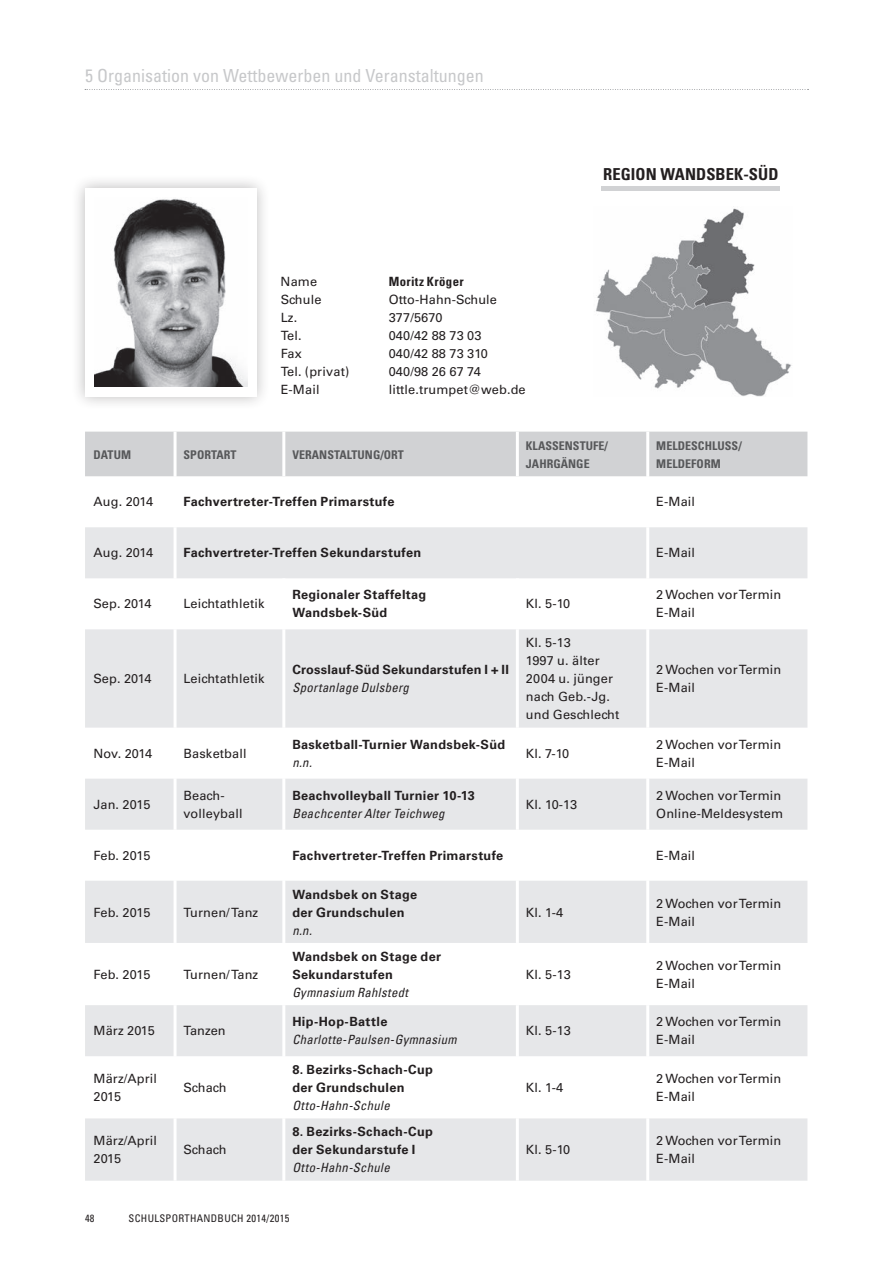
<style>
.page{position:relative;width:893px;height:1263px;background:#fff}
.page>*{position:absolute;margin:0;border:0;box-sizing:border-box;transform-origin:0 0}
.t1{font:condensed 18px "Univers LT";color:#c7c8ca}
.t2{font:700 condensed 16.5px "Univers LT";letter-spacing:.005em;color:#231f20}
.t3{font:12.75px/18px "Univers LT Std";letter-spacing:.01em;color:#231f20}
.t4{font:700 12.75px/18px "Univers LT";letter-spacing:.025em;color:#231f20}
.t5{font:italic condensed 12.75px/18px "Univers LT";letter-spacing:.025em;color:#231f20}
.t6{font:700 condensed 12.75px "Univers LT";letter-spacing:.03em;color:#231f20}
.t7{font:700 condensed 12px/18px "Univers LT";letter-spacing:.005em;color:#57585a}
.t8{font:condensed 10.5px "Univers LT";letter-spacing:.03em;color:#231f20}
.s1{font-weight:400;font-style:italic;font-stretch:condensed}
.s2{font-weight:700;font-style:normal;font-stretch:normal}
</style>
<div class="page">
<svg style="left:85px;top:89px;width:723px;height:1px"></svg>
<div style="left:71px;top:173px;width:200px;height:238px;background:#231f20;opacity:.31"></div>
<div style="left:85px;top:188px;width:172px;height:208px;background:#fff"></div>
<img style="left:95px;top:198px;width:152px;height:189px">
<img style="left:596px;top:208px;width:196px;height:188px">
<hr style="left:602px;top:186px;width:178px;height:4px;background:#d1d2d4">
<div style="left:85px;top:432px;width:722px;height:44px;background:#d1d2d4"></div>
<svg style="left:85px;top:527px;width:722px;height:654px;fill:#e6e7e9"></svg>
<hr style="left:174px;top:432px;width:3px;height:44px;background:#fff">
<hr style="left:282px;top:432px;width:3px;height:44px;background:#fff">
<hr style="left:516px;top:432px;width:3px;height:44px;background:#fff">
<hr style="left:646px;top:432px;width:3px;height:44px;background:#fff">
<hr style="left:174px;top:527px;width:3px;height:51px;background:#fff">
<hr style="left:646px;top:527px;width:3px;height:51px;background:#fff">
<hr style="left:174px;top:578px;width:3px;height:51px;background:#fff">
<hr style="left:282px;top:578px;width:3px;height:51px;background:#fff">
<hr style="left:516px;top:578px;width:3px;height:51px;background:#fff">
<hr style="left:646px;top:578px;width:3px;height:51px;background:#fff">
<hr style="left:174px;top:629px;width:3px;height:99px;background:#fff">
<hr style="left:282px;top:629px;width:3px;height:99px;background:#fff">
<hr style="left:516px;top:629px;width:3px;height:99px;background:#fff">
<hr style="left:646px;top:629px;width:3px;height:99px;background:#fff">
<hr style="left:174px;top:728px;width:3px;height:51px;background:#fff">
<hr style="left:282px;top:728px;width:3px;height:51px;background:#fff">
<hr style="left:516px;top:728px;width:3px;height:51px;background:#fff">
<hr style="left:646px;top:728px;width:3px;height:51px;background:#fff">
<hr style="left:174px;top:779px;width:3px;height:51px;background:#fff">
<hr style="left:282px;top:779px;width:3px;height:51px;background:#fff">
<hr style="left:516px;top:779px;width:3px;height:51px;background:#fff">
<hr style="left:646px;top:779px;width:3px;height:51px;background:#fff">
<hr style="left:174px;top:830px;width:3px;height:51px;background:#fff">
<hr style="left:282px;top:830px;width:3px;height:51px;background:#fff">
<hr style="left:516px;top:830px;width:3px;height:51px;background:#fff">
<hr style="left:646px;top:830px;width:3px;height:51px;background:#fff">
<hr style="left:174px;top:881px;width:3px;height:62px;background:#fff">
<hr style="left:282px;top:881px;width:3px;height:62px;background:#fff">
<hr style="left:516px;top:881px;width:3px;height:62px;background:#fff">
<hr style="left:646px;top:881px;width:3px;height:62px;background:#fff">
<hr style="left:174px;top:943px;width:3px;height:62px;background:#fff">
<hr style="left:282px;top:943px;width:3px;height:62px;background:#fff">
<hr style="left:516px;top:943px;width:3px;height:62px;background:#fff">
<hr style="left:646px;top:943px;width:3px;height:62px;background:#fff">
<hr style="left:174px;top:1005px;width:3px;height:51px;background:#fff">
<hr style="left:282px;top:1005px;width:3px;height:51px;background:#fff">
<hr style="left:516px;top:1005px;width:3px;height:51px;background:#fff">
<hr style="left:646px;top:1005px;width:3px;height:51px;background:#fff">
<hr style="left:174px;top:1056px;width:3px;height:62px;background:#fff">
<hr style="left:282px;top:1056px;width:3px;height:62px;background:#fff">
<hr style="left:516px;top:1056px;width:3px;height:62px;background:#fff">
<hr style="left:646px;top:1056px;width:3px;height:62px;background:#fff">
<hr style="left:174px;top:1118px;width:3px;height:63px;background:#fff">
<hr style="left:282px;top:1118px;width:3px;height:63px;background:#fff">
<hr style="left:516px;top:1118px;width:3px;height:63px;background:#fff">
<hr style="left:646px;top:1118px;width:3px;height:63px;background:#fff">
<h1 class="t1" style="left:85px;top:65px;width:400px">5 O rganisation von Wettbewerben und Veranstaltungen</h1>
<p class="t3" style="left:281px;top:273px;width:38px">Name</p>
<p class="t6" style="left:389px;top:274px;width:76px">MORITZ KRÖGER</p>
<p class="t3" style="left:281px;top:291px;width:42px">Schule</p>
<p class="t3" style="left:389px;top:291px;width:110px">Otto-Hahn-Schule</p>
<p class="t3" style="left:281px;top:309px;width:18px">Lz.</p>
<p class="t3" style="left:389px;top:309px;width:56px">377/5670</p>
<p class="t3" style="left:281px;top:327px;width:22px">Tel.</p>
<p class="t3" style="left:389px;top:327px;width:94px">040/42 88 73 03</p>
<p class="t3" style="left:281px;top:345px;width:23px">Fax</p>
<p class="t3" style="left:389px;top:345px;width:101px">040/42 88 73 310</p>
<p class="t3" style="left:281px;top:363px;width:70px">Tel. (privat)</p>
<p class="t3" style="left:389px;top:363px;width:94px">040/98 26 67 74</p>
<p class="t3" style="left:281px;top:381px;width:40px">E-Mail</p>
<p class="t3" style="left:389px;top:381px;width:139px">little.trumpet@web.de</p>
<p class="t2" style="left:603px;top:164px;width:83px">REGION WANDSB</p>
<p class="t2" style="left:726px;top:164px;width:52px">EK-SÜD</p>
<p class="t7" style="left:94px;top:445px;width:39px">DATUM</p>
<p class="t7" style="left:184px;top:445px;width:55px">SPORTART</p>
<p class="t7" style="left:292px;top:445px;width:21px">VERANS</p>
<p class="t7" style="left:334px;top:445px;width:71px">TALTUNG/ORT</p>
<p class="t7" style="left:526px;top:436px;width:84px">KLASS ENSTUFE/<br>JAHRGÄNG E</p>
<p class="t7" style="left:656px;top:436px;width:87px">MELDESCHLUSS/<br>MELDEFORM</p>
<p class="t3" style="left:94px;top:493px;width:61px">Aug. 2014</p>
<p class="t4" style="left:184px;top:493px;width:212px">Fachvertreter-Treffen Primarstufe</p>
<p class="t3" style="left:656px;top:493px;width:40px">E-Mail</p>
<p class="t3" style="left:94px;top:544px;width:61px">Aug. 2014</p>
<p class="t4" style="left:184px;top:544px;width:239px">Fachvertreter-Treffen Sekundarstufen</p>
<p class="t3" style="left:656px;top:544px;width:40px">E-Mail</p>
<p class="t3" style="left:94px;top:595px;width:60px">Sep. 2014</p>
<p class="t3" style="left:184px;top:595px;width:82px">Leichtathletik</p>
<p class="t4" style="left:292px;top:586px;width:136px">Regionaler Staffeltag<br>Wandsbek-Süd</p>
<p class="t3" style="left:526px;top:595px;width:46px">Kl. 5-10</p>
<p class="t3" style="left:656px;top:586px;width:127px">2 Wochen vor Termin<br>E-Mail</p>
<p class="t3" style="left:94px;top:670px;width:60px">Sep. 2014</p>
<p class="t3" style="left:184px;top:670px;width:82px">Leichtathletik</p>
<p class="t4" style="left:292px;top:661px;width:218px">Crosslauf-Süd Sekundarstufen I + II<br><span class="s1">Sportanlage Dulsberg</span></p>
<p class="t3" style="left:526px;top:634px;width:95px">Kl. 5-13<br>1997 u. älter<br>2004 u. jünger nach Geb.-Jg. und Geschlecht</p>
<p class="t3" style="left:656px;top:661px;width:127px">2 Wochen vor Termin<br>E-Mail</p>
<p class="t3" style="left:94px;top:744px;width:60px">Nov. 2014</p>
<p class="t3" style="left:184px;top:744px;width:65px">Basketball</p>
<p class="t4" style="left:292px;top:735px;width:214px">Basketball-Turnier Wandsbek-Süd <span class="s1">n.n.</span></p>
<p class="t3" style="left:526px;top:744px;width:45px">Kl. 7-10</p>
<p class="t3" style="left:656px;top:735px;width:127px">2 Wochen vor Termin<br>E-Mail</p>
<p class="t3" style="left:94px;top:795px;width:58px">Jan. 2015</p>
<p class="t3" style="left:184px;top:786px;width:61px">Beach&shy;volleyball</p>
<p class="t4" style="left:292px;top:786px;width:184px">Beachvolleyball Turnier 10-13<br><span class="s1">Beachcenter Alter Teichweg</span></p>
<p class="t3" style="left:526px;top:795px;width:53px">Kl. 10-13</p>
<p class="t3" style="left:656px;top:786px;width:128px">2 Wochen vor Termin<br>Online-Meldesystem</p>
<p class="t3" style="left:94px;top:846px;width:58px">Feb. 2015</p>
<p class="t4" style="left:292px;top:846px;width:212px">Fachvertreter-Treffen Primarstufe</p>
<p class="t3" style="left:656px;top:846px;width:40px">E-Mail</p>
<p class="t3" style="left:94px;top:903px;width:58px">Feb. 2015</p>
<p class="t3" style="left:184px;top:903px;width:76px">Turnen/ Tanz</p>
<p class="t3" style="left:94px;top:965px;width:58px">Feb. 2015</p>
<p class="t3" style="left:184px;top:965px;width:76px">Turnen/ Tanz</p>
<p class="t4" style="left:292px;top:885px;width:126px">Wandsbek on Stage der Grundschulen <span class="s1">n.n.</span></p>
<p class="t4" style="left:292px;top:947px;width:150px">Wandsbek on Stage der<br>Sekundarstufen<br><span class="s1">Gymnasium Rahlstedt</span></p>
<p class="t3" style="left:526px;top:903px;width:39px">Kl. 1-4</p>
<p class="t3" style="left:656px;top:894px;width:127px">2 Wochen vor Termin<br>E-Mail</p>
<p class="t3" style="left:526px;top:965px;width:46px">Kl. 5-13</p>
<p class="t3" style="left:656px;top:956px;width:127px">2 Wochen vor Termin<br>E-Mail</p>
<p class="t3" style="left:94px;top:1022px;width:63px">März 2015</p>
<p class="t3" style="left:184px;top:1022px;width:44px">Tanzen</p>
<p class="t5" style="left:292px;top:1013px;width:166px"><span class="s2">Hip-Hop-Battle<br></span>Charlotte-Paulsen-Gymnasium</p>
<p class="t3" style="left:526px;top:1022px;width:46px">Kl. 5-13</p>
<p class="t3" style="left:656px;top:1013px;width:127px">2 Wochen vor Termin<br>E-Mail</p>
<p class="t3" style="left:94px;top:1069px;width:65px">März/April<br>2015</p>
<p class="t3" style="left:184px;top:1078px;width:45px">Schach</p>
<p class="t4" style="left:292px;top:1061px;width:142px">8. Bezirks-Schach-Cup der Grundschulen<br><span class="s1">Otto-Hahn-Schule</span></p>
<p class="t3" style="left:526px;top:1078px;width:39px">Kl. 1-4</p>
<p class="t3" style="left:656px;top:1069px;width:127px">2 Wochen vor Termin<br>E-Mail</p>
<p class="t3" style="left:94px;top:1132px;width:65px">März/April<br>2015</p>
<p class="t3" style="left:184px;top:1141px;width:45px">Schach</p>
<p class="t4" style="left:292px;top:1123px;width:142px">8. Bezirks-Schach-Cup der Sekundarstufe I<br><span class="s1">Otto-Hahn-Schule</span></p>
<p class="t8" style="left:85px;top:1212px;width:11px">48</p>
<p class="t8" style="left:129px;top:1212px;width:162px">Schulsporthandbuch 2014/2015</p>
<p class="t3" style="left:526px;top:1141px;width:46px">Kl. 5-10</p>
<p class="t3" style="left:656px;top:1132px;width:127px">2 Wochen vor Termin<br>E-Mail</p>
</div>
